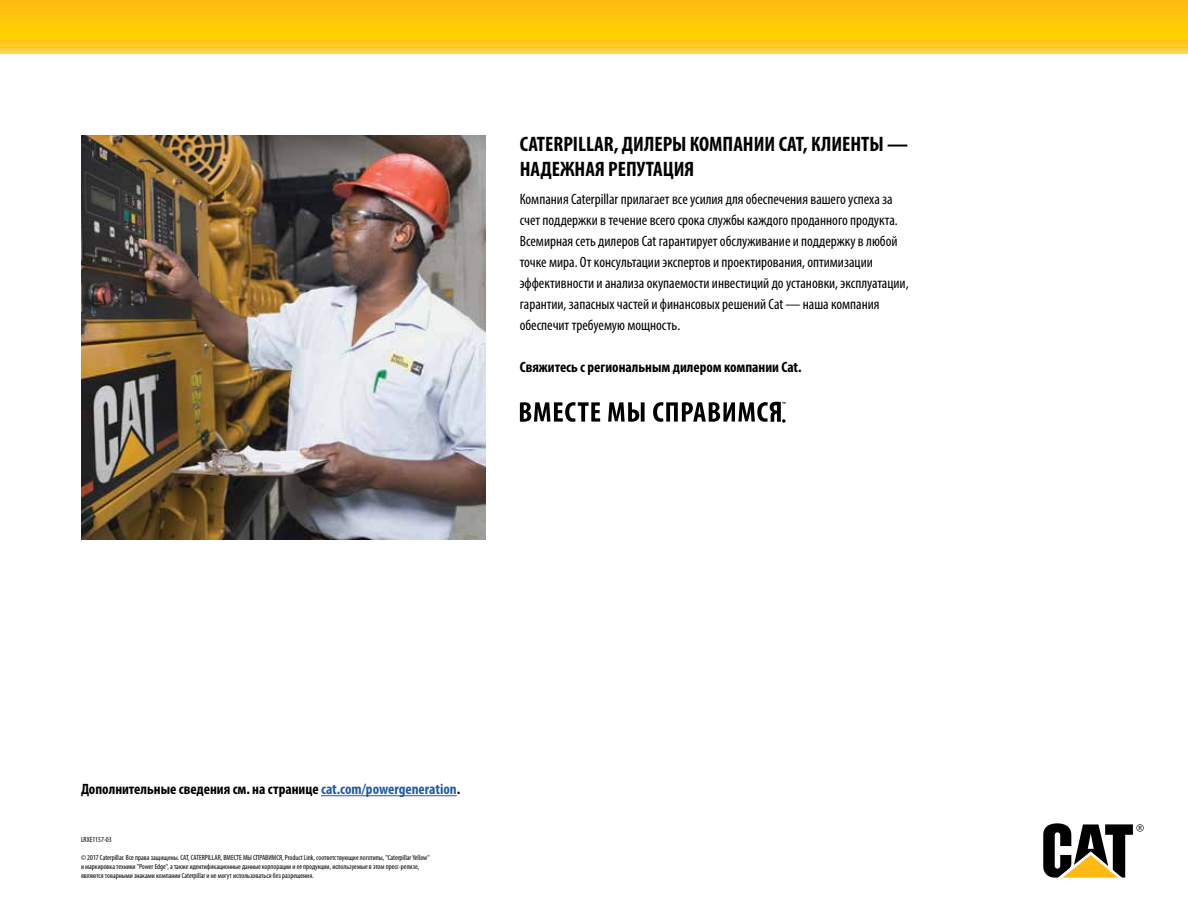
<style>
.page{position:relative;width:1188px;height:918px;background:#fff}
.page>*{position:absolute;margin:0;border:0;box-sizing:border-box;transform-origin:0 0}
.t1{font:700 condensed 21px/25.2px "Myriad Pro";color:#000}
.t2{font:condensed 15px/21px "Myriad Pro";color:#000}
.t3{font:700 condensed 15px "Myriad Pro";color:#000}
.t4{font:condensed 7.5px/9px "Myriad Pro";color:#000}
.s1{color:#215e9e}
</style>
<div class="page">
<hr style="left:321px;top:795px;width:136px;height:1px;background:#215e9e">
<svg style="left:520px;top:402px;width:80px;height:20px"></svg>
<svg style="left:608px;top:402px;width:37px;height:20px"></svg>
<svg style="left:653px;top:402px;width:132px;height:21px"></svg>
<img style="left:81px;top:135px;width:405px;height:405px">
<div style="left:0;top:0;width:1188px;height:40px;background:#ffc609"></div>
<div style="left:0;top:40px;width:1188px;height:7px;background:#ffc925"></div>
<div style="left:0;top:47px;width:1188px;height:7px;background:#ffd348"></div>
<svg style="left:1043px;top:823px;width:101px;height:55px"></svg>
<h1 class="t1" style="left:520px;top:131px;width:390px">CATERPILLAR, ДИЛЕРЫ КОМПАНИИ CAT, КЛИЕНТЫ —<br>НАДЕЖНАЯ РЕПУТАЦИЯ</h1>
<p class="t2" style="left:520px;top:188px;width:390px">Компания Caterpillar прилагает все усилия для обеспечения вашего успеха за счет поддержки в течение всего срока службы каждого проданного продукта.<br>Всемирная сеть дилеров Cat гарантирует обслуживание и поддержку в любой точке мира. От консультации экспертов и проектирования, оптимизации эффективности и анализа окупаемости инвестиций до установки, эксплуатации, гарантии, запасных частей и финансовых решений Cat — наша компания обеспечит требуемую мощность.</p>
<p class="t3" style="left:520px;top:357px;width:283px">Свяжитесь с региональным дилером компании Сat.</p>
<p class="t3" style="left:81px;top:780px;width:381px">Дополнительные сведения см. на странице <span class="s1">cat.com/powergeneration</span>.</p>
<p class="t4" style="left:81px;top:835px;width:32px">LRXE1157-03</p>
<p class="t4" style="left:81px;top:853px;width:350px">© 2017 Caterpillar. Все права защищены. CAT, CATERPILLAR, ВМЕСТЕ МЫ СПРАВИМСЯ, Product Link, соответствующие логотипы, "Caterpillar Yellow" и маркировка техники "Power Edge", а также идентификационные данные корпорации и ее продукции, используемые в этом пресс-релизе, являются товарными знаками компании Caterpillar и не могут использоваться без разрешения.</p>
</div>
